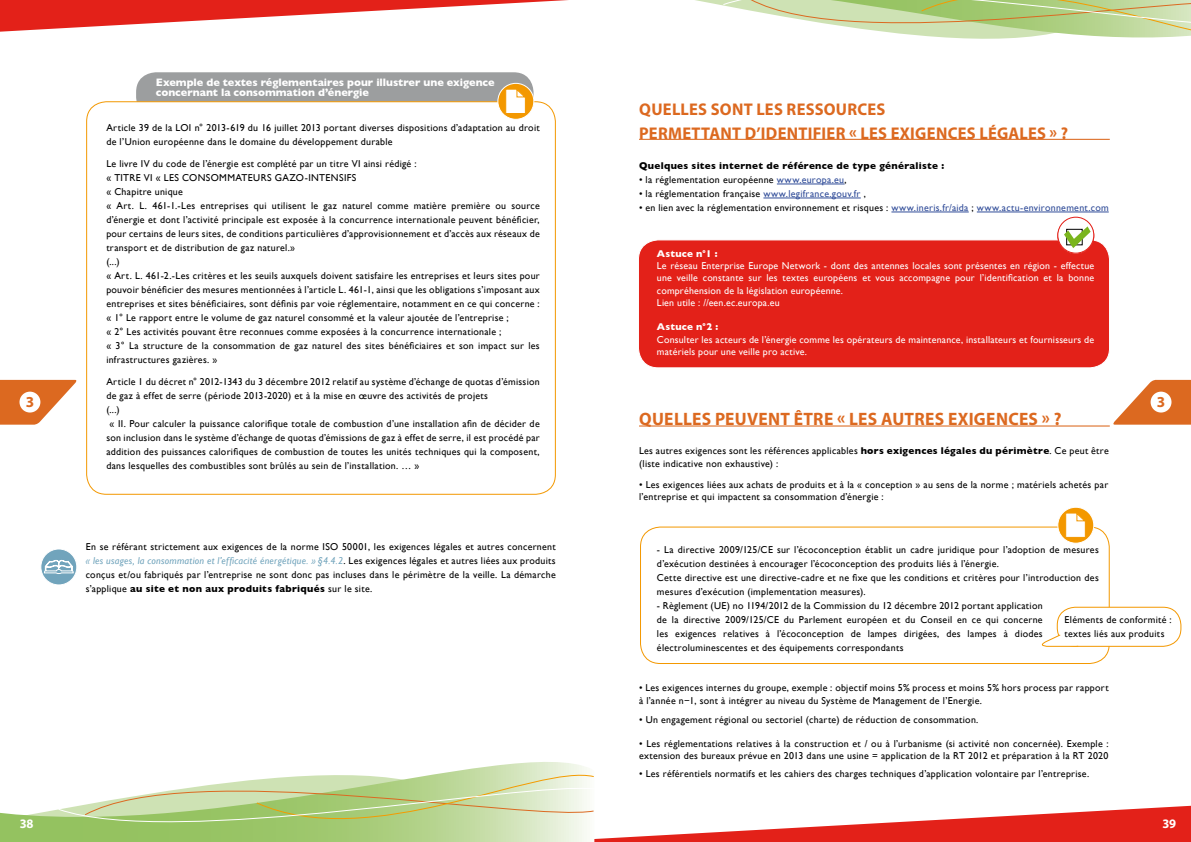
<style>
.page{position:relative;width:1191px;height:842px;background:#fff}
.page>*{position:absolute;margin:0;border:0;box-sizing:border-box;transform-origin:0 0}
.t1{font:700 18px "Myriad Pro";letter-spacing:.015em;color:#dc6920}
.t2{font:700 17px/24px "Myriad Pro";letter-spacing:.015em;color:#dc6920}
.t3{font:700 15.3px "Myriad Pro";color:#dc6920}
.t4{font:700 13px "Myriad Pro";color:#fff}
.t5{font:700 11px/10.8px "Gill Sans";letter-spacing:-.005em;color:#fff}
.t6{font:10px/14px "Gill Sans";letter-spacing:.03em;color:#000}
.t7{font:10px/12.2px "Gill Sans";letter-spacing:.02em;color:#fff}
.t8{font:700 10px "Gill Sans";letter-spacing:.03em;color:#000}
.t9{font:700 10px "Gill Sans";letter-spacing:.02em;color:#fff}
.s1{color:#314d99}
.s2{font-weight:700}
.s3{font-style:italic;color:#71a4bc}
</style>
<div class="page">
<svg style="left:0;top:0;width:568px;height:32px"></svg>
<svg style="left:0;top:809px;width:58px;height:33px;background:#a4cb79"></svg>
<svg style="left:58px;top:762px;width:1133px;height:80px"></svg>
<svg style="left:695px;top:0;width:496px;height:39px"></svg>
<div style="left:136px;top:72px;width:397px;height:45px;background:#9c9e9f;border-radius:20px"></div>
<div style="left:638px;top:240px;width:471px;height:128px;background:#e32119;border-radius:20px"></div>
<div style="left:638px;top:239px;width:472px;height:129px;border:1px solid #fff;border-radius:20px"></div>
<div style="left:87px;top:102px;width:468px;height:392px;background:#fff;border-radius:20px"></div>
<div style="left:640px;top:527px;width:469px;height:137px;border:1px solid #f39800;border-radius:20px"></div>
<svg style="left:1113px;top:380px;width:78px;height:45px"></svg>
<svg style="left:0;top:380px;width:77px;height:45px"></svg>
<div style="left:1150px;top:392px;width:21px;height:20px;background:#fff;border-radius:50%"></div>
<div style="left:20px;top:392px;width:20px;height:20px;background:#fff;border-radius:50%"></div>
<hr style="left:639px;top:139px;width:470px;height:1px;background:#dc6920">
<hr style="left:639px;top:425px;width:470px;height:2px;background:#dc6920">
<hr style="left:777px;top:184px;width:67px;height:1px;background:#314d99">
<hr style="left:763px;top:198px;width:97px;height:1px;background:#314d99">
<hr style="left:891px;top:212px;width:77px;height:1px;background:#314d99">
<hr style="left:976px;top:212px;width:132px;height:1px;background:#314d99">
<div style="left:1057px;top:607px;width:123px;height:39px;background:#fff;border-radius:18px"></div>
<div style="left:1056px;top:607px;width:125px;height:40px;border:1px solid #f39800;border-radius:18px"></div>
<svg style="left:1041px;top:634px;width:38px;height:13px"></svg>
<div style="left:41px;top:549px;width:36px;height:36px;background:#71a4bc;border-radius:50%"></div>
<div style="left:40px;top:549px;width:37px;height:36px;border:1px solid #fff;border-radius:50%"></div>
<svg style="left:44px;top:559px;width:30px;height:15px"></svg>
<svg style="left:1057px;top:507px;width:36px;height:36px"></svg>
<div style="left:1057px;top:507px;width:37px;height:37px;border:1px solid #fff;border-radius:50%"></div>
<svg style="left:1064px;top:512px;width:22px;height:26px"></svg>
<svg style="left:498px;top:83px;width:36px;height:36px"></svg>
<div style="left:497px;top:83px;width:37px;height:37px;border:1px solid #fff;border-radius:50%"></div>
<svg style="left:505px;top:88px;width:21px;height:26px"></svg>
<svg style="left:1057px;top:217px;width:36px;height:36px"></svg>
<div style="left:1057px;top:217px;width:37px;height:37px;border:1px solid #e32119;border-radius:50%"></div>
<svg style="left:1064px;top:226px;width:26px;height:22px"></svg>
<p class="t5" style="left:156px;top:76px;width:340px">Exemple de textes réglementaires pour illustrer une exigence concernant la consommation d’énergie</p>
<h2 class="t2" style="left:639px;top:97px;width:430px">QUELLES SONT LES RESSOURCES<br>PERMETTANT D’IDENTIFIER « LES EXIGENCES LÉGALES » ?</h2>
<p class="t6" style="left:106px;top:120px;width:435px">Article 39 de la LOI n° 2013-619 du 16 juillet 2013 portant diverses dispositions d’adaptation au droit de l’Union européenne dans le domaine du développement durable</p>
<p class="t6" style="left:106px;top:156px;width:435px">Le livre IV du code de l’énergie est complété par un titre VI ainsi rédigé :<br>« TITRE VI « LES CONSOMMATEURS GAZO-INTENSIFS<br>« Chapitre unique<br>« Art. L. 461-1.-Les entreprises qui utilisent le gaz naturel comme matière première ou source d’énergie et dont l’activité principale est exposée à la concurrence internationale peuvent bénéficier, pour certains de leurs sites, de conditions particulières d’approvisionnement et d’accès aux réseaux de transport et de distribution de gaz naturel.»<br>(...)<br>« Art. L. 461-2.-Les critères et les seuils auxquels doivent satisfaire les entreprises et leurs sites pour pouvoir bénéficier des mesures mentionnées à l’article L. 461-1, ainsi que les obligations s’imposant aux entreprises et sites bénéficiaires, sont définis par voie réglementaire, notamment en ce qui concerne : « 1° Le rapport entre le volume de gaz naturel consommé et la valeur ajoutée de l’entreprise ;<br>« 2° Les activités pouvant être reconnues comme exposées à la concurrence internationale ;<br>« 3° La structure de la consommation de gaz naturel des sites bénéficiaires et son impact sur les infrastructures gazières. »</p>
<p class="t6" style="left:106px;top:374px;width:435px">Article 1 du décret n° 2012-1343 du 3 décembre 2012 relatif au système d’échange de quotas d’émission</p>
<p class="t6" style="left:106px;top:388px;width:383px">de gaz à effet de serre (période 2013-2020) et à la mise en œuvre des activités de projets</p>
<p class="t6" style="left:106px;top:402px;width:15px">(...)</p>
<p class="t6" style="left:110px;top:416px;width:431px">« II. Pour calculer la puissance calorifique totale de combustion d’une installation afin de décider de</p>
<p class="t6" style="left:106px;top:430px;width:435px">son inclusion dans le système d’échange de quotas d’émissions de gaz à effet de serre, il est procédé par</p>
<p class="t6" style="left:106px;top:444px;width:435px">addition des puissances calorifiques de combustion de toutes les unités techniques qui la composent,</p>
<p class="t6" style="left:106px;top:458px;width:314px">dans lesquelles des combustibles sont brûlés au sein de l’installation. … »</p>
<p class="t8" style="left:639px;top:160px;width:307px">Quelques sites internet de référence de type généraliste :</p>
<p class="t6" style="left:639px;top:173px;width:209px">• la réglementation européenne <span class="s1">www.europa.eu</span>,</p>
<p class="t6" style="left:639px;top:187px;width:228px">• la réglementation française <span class="s1">www.legifrance.gouv.fr</span> ,</p>
<p class="t6" style="left:639px;top:201px;width:471px">• en lien avec la réglementation environnement et risques : <span class="s1">www.ineris.fr/aida</span> ; <span class="s1">www.actu-environnement.com</span></p>
<p class="t9" style="left:657px;top:248px;width:62px">Astuce n°1 :</p>
<p class="t7" style="left:657px;top:260px;width:439px">Le réseau Enterprise Europe Network - dont des antennes locales sont présentes en région - effectue une veille constante sur les textes européens et vous accompagne pour l’identification et la bonne compréhension de la législation européenne.<br>Lien utile : //een.ec.europa.eu</p>
<p class="t9" style="left:657px;top:321px;width:63px">Astuce n°2 :</p>
<p class="t7" style="left:657px;top:333px;width:439px">Consulter les acteurs de l’énergie comme les opérateurs de maintenance, installateurs et fournisseurs de matériels pour une veille pro active.</p>
<h3 class="t3" style="left:26px;top:392px;width:10px">3</h3>
<h3 class="t3" style="left:1156px;top:392px;width:10px">3</h3>
<h1 class="t1" style="left:639px;top:408px;width:424px">QUELLES PEUVENT ÊTRE « LES AUTRES EXIGENCES » ?</h1>
<p class="t6" style="left:639px;top:445px;width:471px;line-height:12.2px">Les autres exigences sont les références applicables <span class="s2">hors exigences légales du périmètre</span>. Ce peut être (liste indicative non exhaustive) :</p>
<p class="t6" style="left:639px;top:478px;width:471px;line-height:12.2px">• Les exigences liées aux achats de produits et à la « conception » au sens de la norme ; matériels achetés par l’entreprise et qui impactent sa consommation d’énergie :</p>
<p class="t6" style="left:86px;top:539px;width:471px;text-align:justify">En se référant strictement aux exigences de la norme ISO 50001, les exigences légales et autres concernent <span class="s3">« les usages, la consommation et l’efficacité énergétique. » §4.4.2</span>. Les exigences légales et autres liées aux produits conçus et/ou fabriqués par l’entreprise ne sont donc pas incluses dans le périmètre de la veille. La démarche s’applique <span class="s2">au site et non aux produits fabriqués</span> sur le site.</p>
<p class="t6" style="left:657px;top:543px;width:443px">- La directive 2009/125/CE sur l’écoconception établit un cadre juridique pour l’adoption de mesures d’exécution destinées à encourager l’écoconception des produits liés à l’énergie.<br>Cette directive est une directive-cadre et ne fixe que les conditions et critères pour l’introduction des mesures d’exécution (implementation measures).</p>
<p class="t6" style="left:657px;top:599px;width:387px;text-align:justify">- Règlement (UE) no 1194/2012 de la Commission du 12 décembre 2012 portant application de la directive 2009/125/CE du Parlement européen et du Conseil en ce qui concerne les exigences relatives à l’écoconception de lampes dirigées, des lampes à diodes électroluminescentes et des équipements correspondants</p>
<p class="t6" style="left:1064px;top:612px;width:109px">Eléments de conformité : textes liés aux produits</p>
<p class="t6" style="left:639px;top:682px;width:471px;line-height:12.2px">• Les exigences internes du groupe, exemple : objectif moins 5% process et moins 5% hors process par rapport à l’année n−1, sont à intégrer au niveau du Système de Management de l’Energie.</p>
<p class="t6" style="left:639px;top:712px;width:341px">• Un engagement régional ou sectoriel (charte) de réduction de consommation.</p>
<p class="t6" style="left:639px;top:737px;width:471px;line-height:12.2px">• Les réglementations relatives à la construction et / ou à l’urbanisme (si activité non concernée). Exemple : extension des bureaux prévue en 2013 dans une usine = application de la RT 2012 et préparation à la RT 2020</p>
<p class="t6" style="left:639px;top:766px;width:452px">• Les référentiels normatifs et les cahiers des charges techniques d’application volontaire par l’entreprise.</p>
<h3 class="t4" style="left:20px;top:815px;width:15px">38</h3>
<h3 class="t4" style="left:1162px;top:815px;width:15px">39</h3>
</div>
